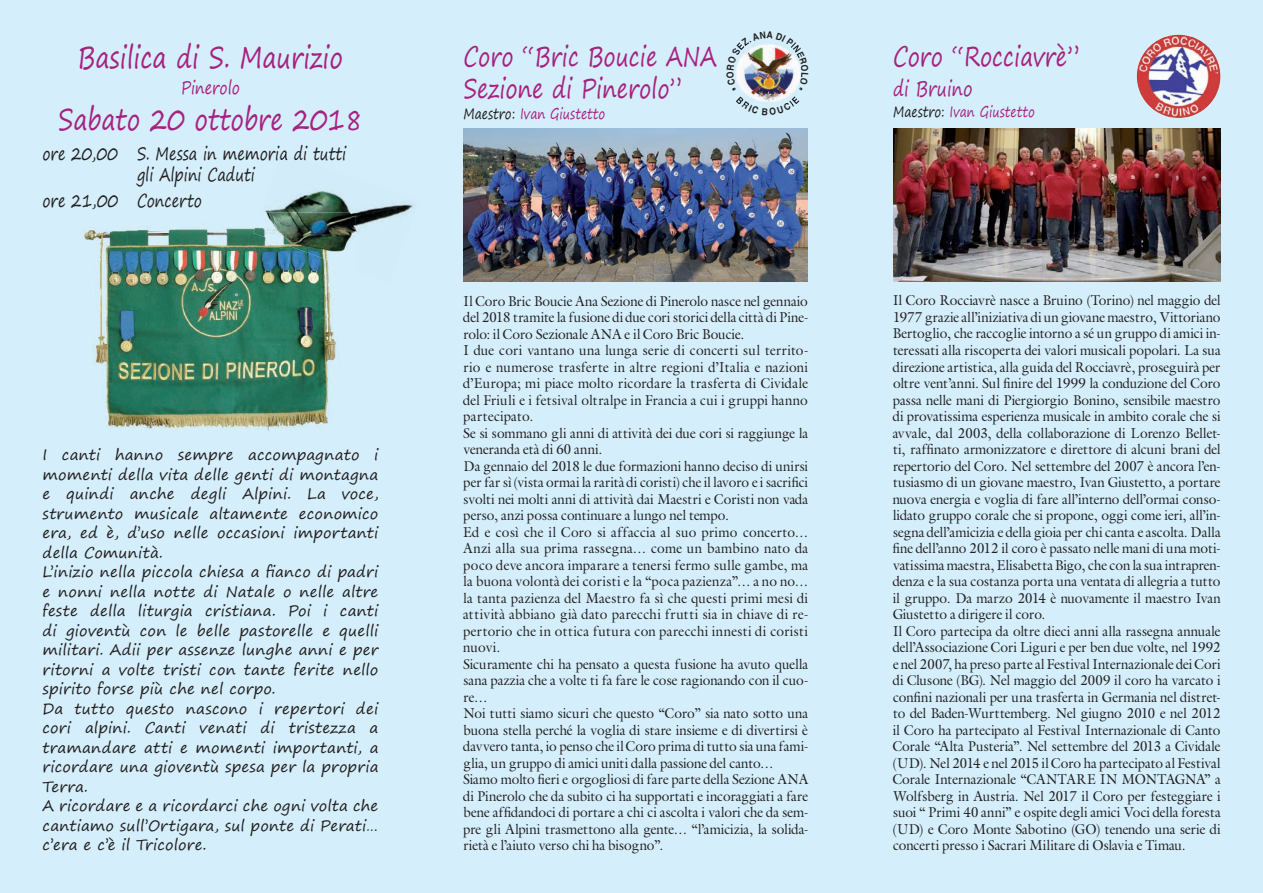
<style>
.page{position:relative;width:1263px;height:893px;background:#d4effb}
.page>*{position:absolute;margin:0;border:0;box-sizing:border-box;transform-origin:0 0}
.t1{font:30px "Segoe Print";color:#a62280;scale:.8 1}
.t2{font:27px/32.4px "Segoe Print";color:#a62280;scale:.8 1}
.t3{font:21px "Segoe Print";color:#a62280;scale:.8 1}
.t4{font:18px/21.6px "Segoe Print";color:#231f20;text-align:center;scale:.8 1}
.t5{font:18px "Segoe Print";color:#a62280;scale:.8 1}
.t6{font:15px/19.5px "Segoe Print";letter-spacing:.015em;color:#231f20}
.t7{font:15px "Segoe Print";color:#a62280;scale:.8 1}
.t8{font:14.25px/16.5px "Acanthus SSK";letter-spacing:.025em;color:#231f20;scale:.95 1}
.s1{color:#231f20}
</style>
<div class="page">
<img style="left:84px;top:228px;width:252px;height:203px">
<img style="left:261px;top:190px;width:153px;height:92px">
<img style="left:280px;top:152px;width:26px;height:9px">
<img style="left:253px;top:212px;width:103px;height:58px">
<img style="left:463px;top:129px;width:345px;height:153px">
<img style="left:893px;top:129px;width:327px;height:153px">
<img style="left:1137px;top:35px;width:83px;height:83px;border-radius:42px">
<img style="left:734px;top:42px;width:67px;height:64px">
<h1 class="t1" style="left:78px;top:31px;width:333px">Basilica di S. Maurizio</h1>
<p class="t5" style="left:181px;top:71px;width:75px">Pinerolo</p>
<h1 class="t1" style="left:58px;top:92px;width:382px">Sabato 20 ottobre 2018</h1>
<p class="t4" style="left:43px;top:142px;width:381px">ore 20,00 S. Messa in memoria di tutti gli Alpini Caduti</p>
<p class="t4" style="left:43px;top:190px;width:201px">ore 21,00 Concerto</p>
<p class="t6" style="left:43px;top:445px;width:337px">I canti hanno sempre accompagnato i momenti della vita delle genti di montagna e quindi anche degli Alpini. La voce, strumento musicale altamente economico era, ed è, d’uso nelle occasioni importanti della Comunità.<br>L’inizio nella piccola chiesa a fianco di padri e nonni nella notte di Natale o nelle altre feste della liturgia cristiana. Poi i canti di gioventù con le belle pastorelle e quelli militari. Adii per assenze lunghe anni e per ritorni a volte tristi con tante ferite nello spirito forse più che nel corpo.<br>Da tutto questo nascono i repertori dei cori alpini. Canti venati di tristezza a tramandare atti e momenti importanti, a ricordare una gioventù spesa per la propria Terra.<br>A ricordare e a ricordarci che ogni volta che cantiamo sull’Ortigara, sul ponte di Perati… c’era e c’è il Tricolore.</p>
<h2 class="t2" style="left:463px;top:39px;width:318px">Coro “Bric Boucie ANA<br>Sezione di Pinerolo”</h2>
<p class="t7" style="left:463px;top:100px;width:179px"><span class="s1">Maestro:</span> Ivan Giustetto</p>
<p class="t8" style="left:463px;top:292px;width:364px">Il Coro Bric Boucie Ana Sezione di Pinerolo nasce nel gennaio del 2018 tramite la fusione di due cori storici della città di Pine&shy;rolo: il Coro Sezionale ANA e il Coro Bric Boucie.<br>I due cori vantano una lunga serie di concerti sul territo&shy;rio e numerose trasferte in altre regioni d’Italia e nazioni d’Europa; mi piace molto ricordare la trasferta di Cividale del Friuli e i fetsival oltralpe in Francia a cui i gruppi hanno partecipato.<br>Se si sommano gli anni di attività dei due cori si raggiunge la veneranda età di 60 anni.<br>Da gennaio del 2018 le due formazioni hanno deciso di unirsi per far sì (vista ormai la rarità di coristi) che il lavoro e i sacrifici svolti nei molti anni di attività dai Maestri e Coristi non vada perso, anzi possa continuare a lungo nel tempo.<br>Ed e così che il Coro si affaccia al suo primo concerto… Anzi alla sua prima rassegna… come un bambino nato da poco deve ancora imparare a tenersi fermo sulle gambe, ma la buona volontà dei coristi e la “poca pazienza”… a no no… la tanta pazienza del Maestro fa sì che questi primi mesi di attività abbiano già dato parecchi frutti sia in chiave di re&shy;pertorio che in ottica futura con parecchi innesti di coristi nuovi.<br>Sicuramente chi ha pensato a questa fusione ha avuto quella sana pazzia che a volte ti fa fare le cose ragionando con il cuo&shy;re…<br>Noi tutti siamo sicuri che questo “Coro” sia nato sotto una buona stella perché la voglia di stare insieme e di divertirsi è davvero tanta, io penso che il Coro prima di tutto sia una fami&shy;glia, un gruppo di amici uniti dalla passione del canto… Siamo molto fieri e orgogliosi di fare parte della Sezione ANA di Pinerolo che da subito ci ha supportati e incoraggiati a fare bene affidandoci di portare a chi ci ascolta i valori che da sem&shy;pre gli Alpini trasmettono alla gente… “l’amicizia, la solida&shy;rietà e l’aiuto verso chi ha bisogno”.</p>
<h2 class="t2" style="left:893px;top:39px;width:235px">Coro “Rocciavrè”</h2>
<h3 class="t3" style="left:893px;top:69px;width:101px">di Bruino</h3>
<p class="t7" style="left:893px;top:98px;width:179px"><span class="s1">Maestro:</span> Ivan Giustetto</p>
<p class="t8" style="left:893px;top:292px;width:346px">Il Coro Rocciavrè nasce a Bruino (Torino) nel maggio del 1977 grazie all’iniziativa di un giovane maestro, Vittoriano Bertoglio, che raccoglie intorno a sé un gruppo di amici in&shy;teressati alla riscoperta dei valori musicali popolari. La sua direzione artistica, alla guida del Rocciavrè, proseguirà per oltre vent’anni. Sul finire del 1999 la conduzione del Coro passa nelle mani di Piergiorgio Bonino, sensibile maestro di provatissima esperienza musicale in ambito corale che si avvale, dal 2003, della collaborazione di Lorenzo Bellet&shy;ti, raffinato armonizzatore e direttore di alcuni brani del repertorio del Coro. Nel settembre del 2007 è ancora l’en&shy;tusiasmo di un giovane maestro, Ivan Giustetto, a portare nuova energia e voglia di fare all’interno dell’ormai conso&shy;lidato gruppo corale che si propone, oggi come ieri, all’in&shy;segna dell’amicizia e della gioia per chi canta e ascolta. Dalla fine dell’anno 2012 il coro è passato nelle mani di una moti&shy;vatissima maestra, Elisabetta Bigo, che con la sua intrapren&shy;denza e la sua costanza porta una ventata di allegria a tutto il gruppo. Da marzo 2014 è nuovamente il maestro Ivan Giustetto a dirigere il coro.<br>Il Coro partecipa da oltre dieci anni alla rassegna annuale dell’Associazione Cori Liguri e per ben due volte, nel 1992 e nel 2007, ha preso parte al Festival Internazionale dei Cori di Clusone (BG). Nel maggio del 2009 il coro ha varcato i confini nazionali per una trasferta in Germania nel distret&shy;to del Baden-Wurttemberg. Nel giugno 2010 e nel 2012 il Coro ha partecipato al Festival Internazionale di Canto Corale “Alta Pusteria”. Nel settembre del 2013 a Cividale (UD). Nel 2014 e nel 2015 il Coro ha partecipato al Festival Corale Internazionale “CANTARE IN MONTAGNA” a Wolfsberg in Austria. Nel 2017 il Coro pe r festeggiare i suoi “ Primi 40 anni” e ospite degli amici Voci della foresta (UD) e Coro Monte Sabotino (GO) tenendo una serie di concerti presso i Sacrari Militare di Oslavia e Timau.</p>
</div>
